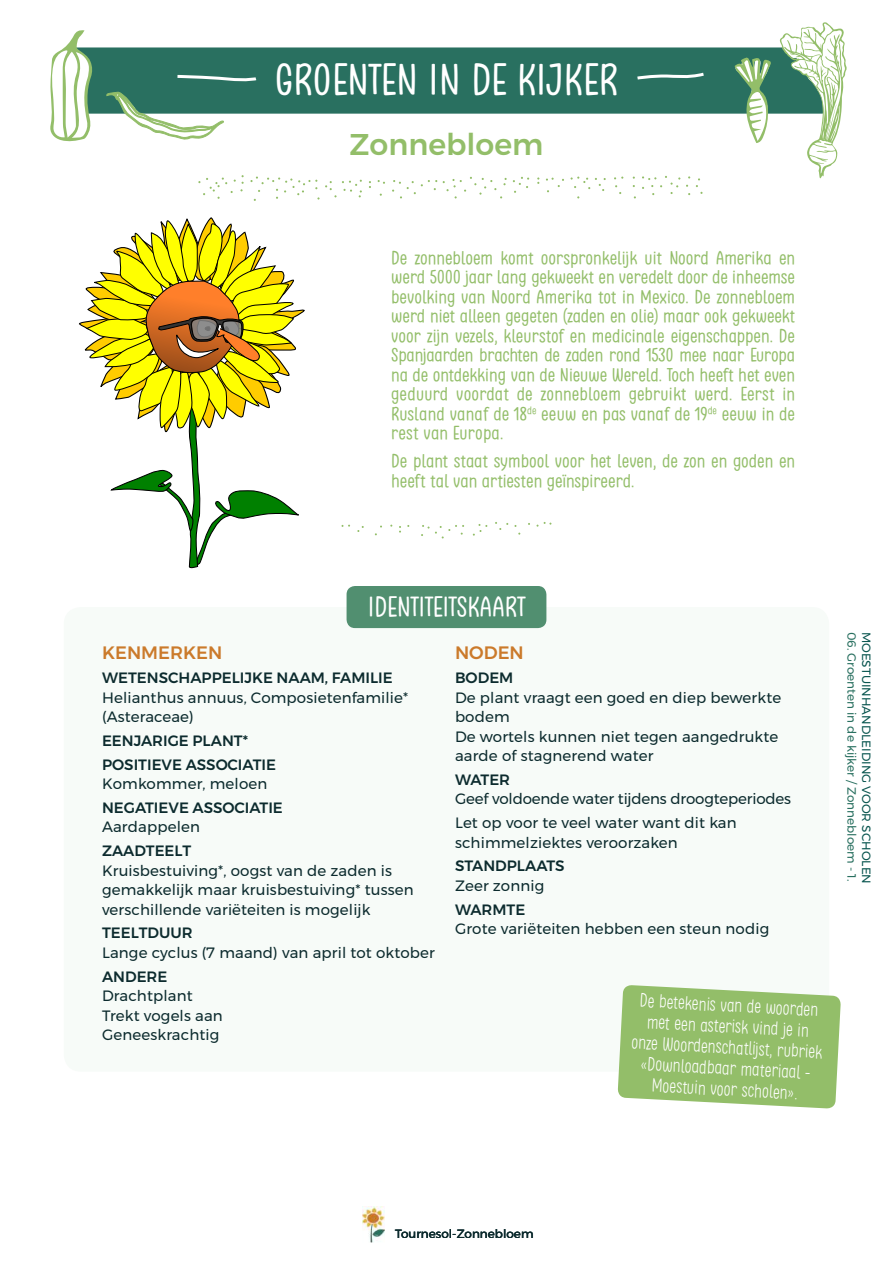
<style>
.page{position:relative;width:893px;height:1263px;background:#fff}
.page>*{position:absolute;margin:0;border:0;box-sizing:border-box;transform-origin:0 0}
.t1{font:42px "Clambake October Six";color:#fff}
.t2{font:500 30px "Montserrat";color:#93be69}
.t3{font:27px "Clambake October Six";color:#fff}
.t4{font:18px/19.5px "Clambake October Six";color:#93be69;text-align:justify}
.t5{font:300 18px/21px "Clambake October Six";color:#fff;text-align:center}
.t6{font:500 18px "Montserrat";color:#cb7a2b}
.t7{font:15px/19.5px "Montserrat";letter-spacing:.01em;color:#0c2b2e}
.t8{font:500 15px/23.7px "Montserrat";color:#0c2b2e}
.t9{font:15px/23.7px "Montserrat";letter-spacing:-.01em;color:#0c2b2e}
.t10{font:12px "Montserrat";color:#297060}
.t11{font:12px "Montserrat";color:#0a5650}
.t12{font:12px "Montserrat";color:#0c2b2e}
</style>
<div class="page">
<img style="left:363px;top:1206px;width:22px;height:36px">
<div style="left:64px;top:607px;width:765px;height:464px;background:#f7fbf8;border-radius:17px"></div>
<div style="left:65px;top:47px;width:765px;height:67px;background:#297060;border-radius:9px"></div>
<div style="left:347px;top:586px;width:199px;height:42px;background:#518f70;border-radius:9px"></div>
<svg style="left:618px;top:985px;width:223px;height:124px;background:#9ec579"></svg>
<svg style="left:79px;top:217px;width:226px;height:352px"></svg>
<svg style="left:571px;top:177px;width:35px;height:21px"></svg>
<svg style="left:642px;top:176px;width:38px;height:19px"></svg>
<svg style="left:696px;top:178px;width:7px;height:16px"></svg>
<svg style="left:546px;top:178px;width:18px;height:14px"></svg>
<svg style="left:513px;top:177px;width:16px;height:16px"></svg>
<svg style="left:250px;top:177px;width:112px;height:24px"></svg>
<svg style="left:198px;top:175px;width:46px;height:24px"></svg>
<svg style="left:392px;top:180px;width:45px;height:18px"></svg>
<svg style="left:443px;top:177px;width:64px;height:21px"></svg>
<svg style="left:50px;top:30px;width:43px;height:112px"></svg>
<svg style="left:107px;top:92px;width:117px;height:48px"></svg>
<svg style="left:734px;top:57px;width:38px;height:86px"></svg>
<svg style="left:780px;top:22px;width:67px;height:156px"></svg>
<svg style="left:495px;top:522px;width:13px;height:8px"></svg>
<svg style="left:357px;top:526px;width:7px;height:6px"></svg>
<svg style="left:473px;top:524px;width:14px;height:12px"></svg>
<svg style="left:421px;top:525px;width:43px;height:13px"></svg>
<svg style="left:177px;top:74px;width:80px;height:8px"></svg>
<svg style="left:637px;top:72px;width:67px;height:8px"></svg>
<h1 class="t1" style="left:275px;top:56px;width:345px">GROENTEN IN DE KIJKER</h1>
<h2 class="t2" style="left:349px;top:121px;width:195px">Zonnebloem</h2>
<p class="t4" style="left:391px;top:248px;width:405px">De zonnebloem komt oorspronkelijk uit Noord Amerika en werd 5000 jaar lang gekweekt en veredelt door de inheemse bevolking van Noord Amerika tot in Mexico. De zonnebloem werd niet alleen gegeten (zaden en olie) maar ook gekweekt voor zijn vezels, kleurstof en medicinale eigenschappen. De Spanjaarden brachten de zaden rond 1530 mee naar Europa na de ontdekking van de Nieuwe Wereld. Toch heeft het even geduurd voordat de zonnebloem gebruikt werd. Eerst in Rusland vanaf de 18<sup>de</sup> eeuw en pas vanaf de 19<sup>de</sup> eeuw in de rest van Europa.</p>
<p class="t4" style="left:391px;top:451px;width:405px">De plant staat symbool voor het leven, de zon en goden en heeft tal van artiesten geïnspireerd.</p>
<h3 class="t3" style="left:368px;top:591px;width:159px">IDENTITEITSKAART</h3>
<p class="t6" style="left:102px;top:639px;width:122px">KENMERKEN</p>
<p class="t8" style="left:102px;top:666px;width:292px">WETENSCHAPPELIJKE NAAM, FAMILIE</p>
<p class="t7" style="left:102px;top:687px;width:308px">Helianthus annuus, Composietenfamilie* (Asteraceae)</p>
<p class="t8" style="left:102px;top:729px;width:175px">EENJARIGE PLANT*<br>POSITIEVE ASSOCIATIE</p>
<p class="t7" style="left:102px;top:774px;width:167px">Komkommer, meloen</p>
<p class="t8" style="left:102px;top:796px;width:182px">NEGATIEVE ASSOCIATIE</p>
<p class="t7" style="left:102px;top:817px;width:99px">Aardappelen</p>
<p class="t8" style="left:102px;top:839px;width:91px">ZAADTEELT</p>
<p class="t7" style="left:102px;top:860px;width:313px">Kruisbestuiving*, oogst van de zaden is gemakkelijk maar kruisbestuiving* tussen verschillende variëteiten is mogelijk</p>
<p class="t8" style="left:102px;top:921px;width:92px">TEELTDUUR</p>
<p class="t7" style="left:102px;top:943px;width:334px">Lange cyclus (7 maand) van april tot oktober</p>
<p class="t8" style="left:102px;top:964px;width:67px">ANDERE</p>
<p class="t7" style="left:102px;top:986px;width:122px">Drachtplant<br>Trekt vogels aan<br>Geneeskrachtig</p>
<p class="t6" style="left:455px;top:639px;width:70px">NODEN</p>
<p class="t8" style="left:455px;top:666px;width:60px">BODEM</p>
<p class="t7" style="left:455px;top:687px;width:328px">De plant vraagt een goed en diep bewerkte bodem<br>De wortels kunnen niet tegen aangedrukte aarde of stagnerend water</p>
<p class="t8" style="left:455px;top:768px;width:57px">WATER</p>
<p class="t9" style="left:455px;top:787px;width:338px">Geef voldoende water tijdens droogteperiodes<br>Let op voor te veel water want dit kan</p>
<p class="t7" style="left:455px;top:832px;width:224px">schimmelziektes veroorzaken</p>
<p class="t8" style="left:455px;top:854px;width:111px">STANDPLAATS</p>
<p class="t7" style="left:455px;top:876px;width:91px">Zeer zonnig</p>
<p class="t8" style="left:455px;top:897px;width:72px">WARMTE</p>
<p class="t7" style="left:455px;top:919px;width:316px">Grote variëteiten hebben een steun nodig</p>
<p class="t5" style="left:634px;top:990px;width:192px;rotate:3deg">De betekenis van de woorden met een asterisk vind je in onze Woordenschatlijst, rubriek «Downloadbaar materiaal -<br>Moestuin voor scholen».</p>
<p class="t10" style="left:861px;top:631px;width:251px;rotate:90deg">06. Groenten in de kijker / Zonnebloem - 1.</p>
<p class="t11" style="left:876px;top:631px;width:254px;rotate:90deg">MOESTUINHANDLEIDING VOOR SCHOLEN</p>
<p class="t12" style="left:395px;top:1225px;width:140px">Tournesol-Zonnebloem</p>
</div>
